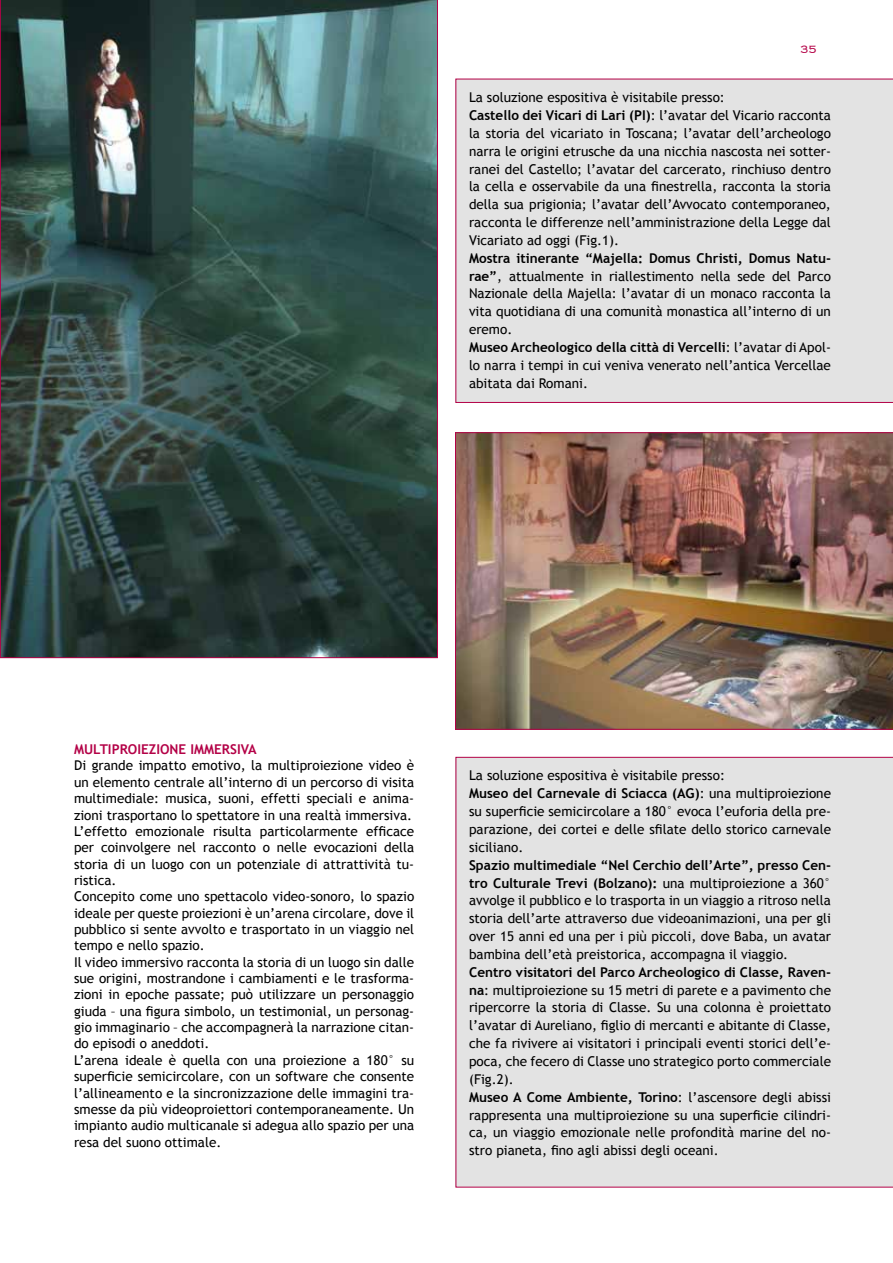
<style>
.page{position:relative;width:893px;height:1263px;background:#fff}
.page>*{position:absolute;margin:0;border:0;box-sizing:border-box;transform-origin:0 0}
.t1{font:300 14.1px "Copperplate";color:#b40247}
.t2{font:13.5px/17.9px "Trebuchet MS";color:#000}
.t3{font:700 13.5px "Trebuchet MS";color:#b40247}
.s1{font-weight:700}
</style>
<div class="page">
<div style="left:455px;top:79px;width:438px;height:324px;background:#e3e3e3"></div>
<div style="left:456px;top:757px;width:437px;height:430px;background:#e3e3e3"></div>
<svg style="left:0;top:0;width:438px;height:658px;background:#384f4d"></svg>
<img style="left:455px;top:432px;width:438px;height:298px">
<p class="t1" style="left:800px;top:40px;width:19px">35</p>
<p class="t2" style="left:469px;top:89px;width:363px">La soluzione espositiva è visitabile presso:<br><span class="s1">Castello dei Vicari di Lari (PI)</span>: l’avatar del Vicario racconta la storia del vicariato in Toscana; l’avatar dell’archeologo narra le origini etrusche da una nicchia nascosta nei sotter&shy;ranei del Castello; l’avatar del carcerato, rinchiuso dentro la cella e osservabile da una finestrella, racconta la storia della sua prigionia; l’avatar dell’Avvocato contemporaneo, racconta le differenze nell’amministrazione della Legge dal Vicariato ad oggi (Fig.1).</p>
<p class="t2" style="left:469px;top:249px;width:363px"><span class="s1">Mostra itinerante “Majella: Domus Christi, Domus Natu&shy;rae”</span>, attualmente in riallestimento nella sede del Parco Nazionale della Majella: l’avatar di un monaco racconta la vita quotidiana di una comunità monastica all’interno di un eremo.<br><span class="s1">Museo Archeologico della città di Vercelli</span>: l’avatar di Apol&shy;lo narra i tempi in cui veniva venerato nell’antica Vercellae abitata dai Romani.</p>
<p class="t3" style="left:74px;top:741px;width:184px">MULTIPROIEZIONE IMMERSIVA</p>
<p class="t2" style="left:74px;top:758px;width:342px;line-height:16.4px">Di grande impatto emotivo, la multiproiezione video è un elemento centrale all’interno di un percorso di visita multimediale: musica, suoni, effetti speciali e anima&shy;zioni trasportano lo spettatore in una realtà immersiva.<br>L’effetto emozionale risulta particolarmente efficace per coinvolgere nel racconto o nelle evocazioni della storia di un luogo con un potenziale di attrattività tu&shy;ristica.<br>Concepito come uno spettacolo video-sonoro, lo spazio ideale per queste proiezioni è un’arena circolare, dove il pubblico si sente avvolto e trasportato in un viaggio nel tempo e nello spazio.<br>Il video immersivo racconta la storia di un luogo sin dalle sue origini, mostrandone i cambiamenti e le trasforma&shy;zioni in epoche passate; può utilizzare un personaggio giuda – una figura simbolo, un testimonial, un personag&shy;gio immaginario – che accompagnerà la narrazione citan&shy;do episodi o aneddoti.<br>L’arena ideale è quella con una proiezione a 180° su superficie semicircolare, con un software che consente l’allineamento e la sincronizzazione delle immagini tra&shy;smesse da più videoproiettori contemporaneamente. Un impianto audio multicanale si adegua allo spazio per una resa del suono ottimale.</p>
<p class="t2" style="left:469px;top:767px;width:363px">La soluzione espositiva è visitabile presso:<br><span class="s1">Museo del Carnevale di Sciacca (AG)</span>: una multiproiezione su superficie semicircolare a 180° evoca l’euforia della pre&shy;parazione, dei cortei e delle sfilate dello storico carnevale siciliano.</p>
<p class="t2" style="left:469px;top:856px;width:363px;text-align:justify"><span class="s1">Spazio multimediale “Nel Cerchio dell’Arte”, presso Cen&shy;tro Culturale Trevi (Bolzano):</span> una multiproiezione a 360° avvolge il pubblico e lo trasporta in un viaggio a ritroso nella storia dell’arte attraverso due videoanimazioni, una per gli over 15 anni ed una per i più piccoli, dove Baba, un avatar bambina dell’età preistorica, accompagna il viaggio.</p>
<p class="t2" style="left:469px;top:963px;width:363px"><span class="s1">Centro visitatori del Parco Archeologico di Classe, Raven&shy;na</span>: multiproiezione su 15 metri di parete e a pavimento che ripercorre la storia di Classe. Su una colonna è proiettato l’avatar di Aureliano, figlio di mercanti e abitante di Classe, che fa rivivere ai visitatori i principali eventi storici dell’e&shy;poca, che fecero di Classe uno strategico porto commerciale (Fig.2).<br><span class="s1">Museo A Come Ambiente, Torino</span>: l’ascensore degli abissi rappresenta una multiproiezione su una superficie cilindri&shy;ca, un viaggio emozionale nelle profondità marine del no&shy;stro pianeta, fino agli abissi degli oceani.</p>
</div>
